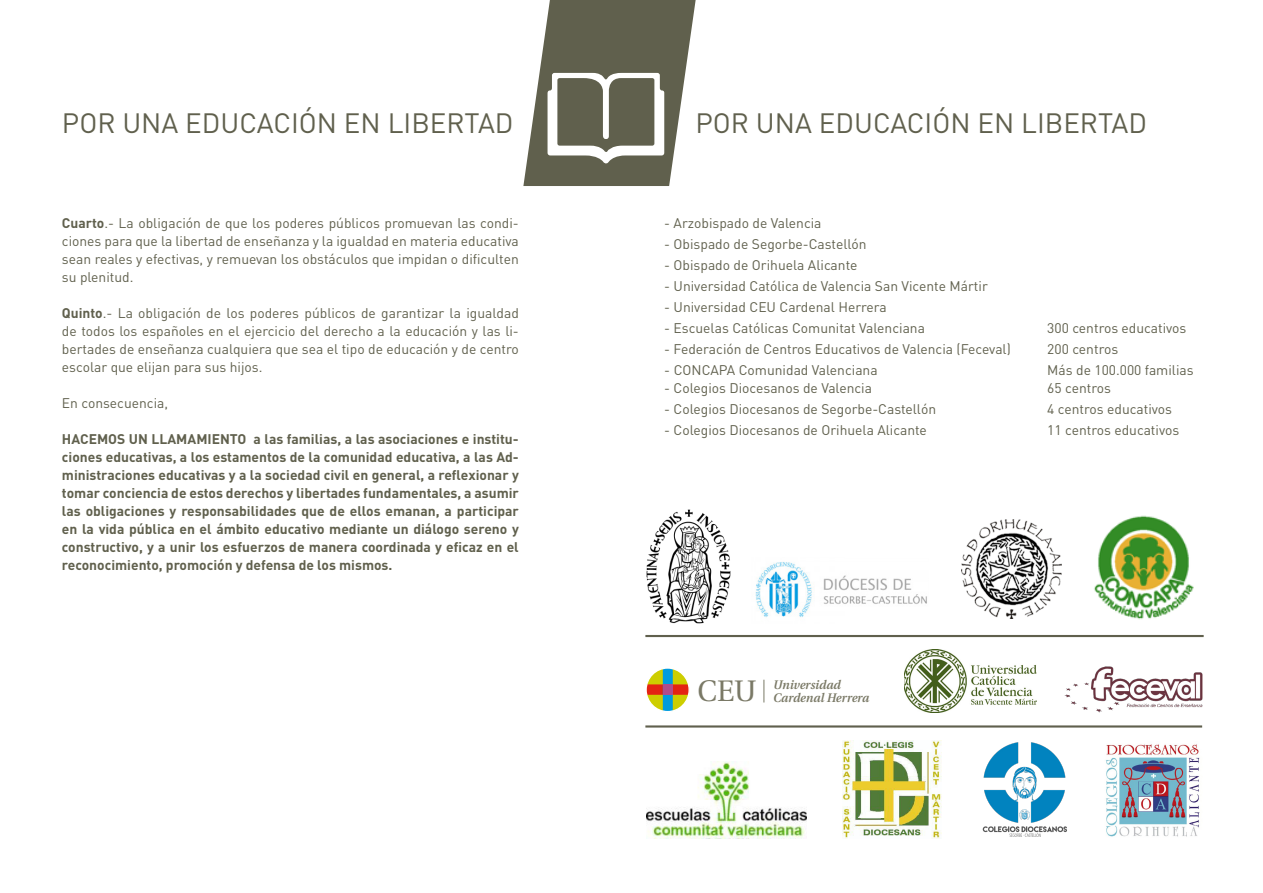
<style>
.page{position:relative;width:1263px;height:893px;background:#fff}
.page>*{position:absolute;margin:0;border:0;box-sizing:border-box;transform-origin:0 0}
.t1{font:29.7px "Utopia";color:#7a7966;scale:.96 1}
.t2{font:27.6px "DIN";color:#60604d}
.t3{font:13.8px/18px "DIN";color:#60604d;text-align:justify}
.t4{font:700 13.8px/18px "DIN";color:#60604d;text-align:justify}
.t5{font:italic 600 12.45px/12.3px "Utopia";color:#7a7966;scale:.96 1}
.s1{font-weight:700}
</style>
<div class="page">
<img style="left:982px;top:742px;width:85px;height:95px">
<img style="left:646px;top:762px;width:161px;height:77px">
<img style="left:646px;top:509px;width:85px;height:114px">
<img style="left:755px;top:562px;width:172px;height:55px">
<img style="left:962px;top:519px;width:99px;height:100px">
<img style="left:904px;top:649px;width:132px;height:63px">
<svg style="left:647px;top:669px;width:41px;height:41px"></svg>
<div style="left:663px;top:684px;width:10px;height:11px;background:#b14b8c"></div>
<div style="left:645px;top:667px;width:45px;height:45px;border:1px solid #fff;border-radius:50%"></div>
<svg style="left:763px;top:680px;width:1px;height:22px"></svg>
<img style="left:1064px;top:666px;width:138px;height:46px">
<img style="left:842px;top:741px;width:100px;height:98px">
<img style="left:1106px;top:744px;width:94px;height:93px">
<hr style="left:645px;top:635px;width:559px;height:2px;background:#60604d">
<hr style="left:645px;top:725px;width:557px;height:3px;background:#60604d">
<svg style="left:523px;top:0;width:173px;height:186px"></svg>
<img style="left:1094px;top:515px;width:100px;height:105px">
<p class="t2" style="left:62px;top:106px;width:453px">POR UNA EDUCACIÓN EN LIBERTAD</p>
<p class="t2" style="left:695px;top:106px;width:453px">POR UNA EDUCACIÓN EN LIBERTAD</p>
<p class="t3" style="left:62px;top:214px;width:458px"><span class="s1">Cuarto</span>.- La obligación de que los poderes públicos promuevan las condi&shy;ciones para que la libertad de enseñanza y la igualdad en materia educativa sean reales y efectivas, y remuevan los obstáculos que impidan o dificulten su plenitud.</p>
<p class="t3" style="left:62px;top:304px;width:458px"><span class="s1">Quinto</span>.- La obligación de los poderes públicos de garantizar la igualdad de todos los españoles en el ejercicio del derecho a la educación y las li&shy;bertades de enseñanza cualquiera que sea el tipo de educación y de centro escolar que elijan para sus hijos.</p>
<p class="t3" style="left:62px;top:394px;width:108px">En consecuencia,</p>
<p class="t4" style="left:62px;top:429px;width:458px">HACEMOS UN LLAMAMIENTO a las familias, a las asociaciones e institu&shy;ciones educativas, a los estamentos de la comunidad educativa, a las Ad&shy;ministraciones educativas y a la sociedad civil en general, a reflexionar y tomar conciencia de estos derechos y libertades fundamentales, a asumir las obligaciones y responsabilidades que de ellos emanan, a participar en la vida pública en el ámbito educativo mediante un diálogo sereno y constructivo, y a unir los esfuerzos de manera coordinada y eficaz en el reconocimiento, promoción y defensa de los mismos.</p>
<p class="t3" style="left:664px;top:214px;width:159px">- Arzobispado de Valencia</p>
<p class="t3" style="left:664px;top:235px;width:204px">- Obispado de Segorbe-Castellón</p>
<p class="t3" style="left:664px;top:256px;width:195px">- Obispado de Orihuela Alicante</p>
<p class="t3" style="left:664px;top:277px;width:325px">- Universidad Católica de Valencia San Vicente Mártir</p>
<p class="t3" style="left:664px;top:298px;width:224px">- Universidad CEU Cardenal Herrera</p>
<p class="t3" style="left:664px;top:319px;width:262px">- Escuelas Católicas Comunitat Valenciana</p>
<p class="t3" style="left:1047px;top:319px;width:141px">300 centros educativos</p>
<p class="t3" style="left:664px;top:340px;width:348px">- Federación de Centros Educativos de Valencia (Feceval)</p>
<p class="t3" style="left:1047px;top:340px;width:72px">200 centros</p>
<p class="t3" style="left:664px;top:361px;width:215px">- CONCAPA Comunidad Valenciana</p>
<p class="t3" style="left:1047px;top:361px;width:148px">Más de 100.000 familias</p>
<p class="t3" style="left:664px;top:379px;width:209px">- Colegios Diocesanos de Valencia</p>
<p class="t3" style="left:1047px;top:379px;width:65px">65 centros</p>
<p class="t3" style="left:664px;top:400px;width:273px">- Colegios Diocesanos de Segorbe-Castellón</p>
<p class="t3" style="left:1047px;top:400px;width:126px">4 centros educativos</p>
<p class="t3" style="left:664px;top:421px;width:264px">- Colegios Diocesanos de Orihuela Alicante</p>
<p class="t3" style="left:1047px;top:421px;width:133px">11 centros educativos</p>
<p class="t1" style="left:697px;top:675px;width:63px">CEU</p>
<p class="t5" style="left:773px;top:679px;width:102px">Universidad<br>Cardenal Herrera</p>
</div>
